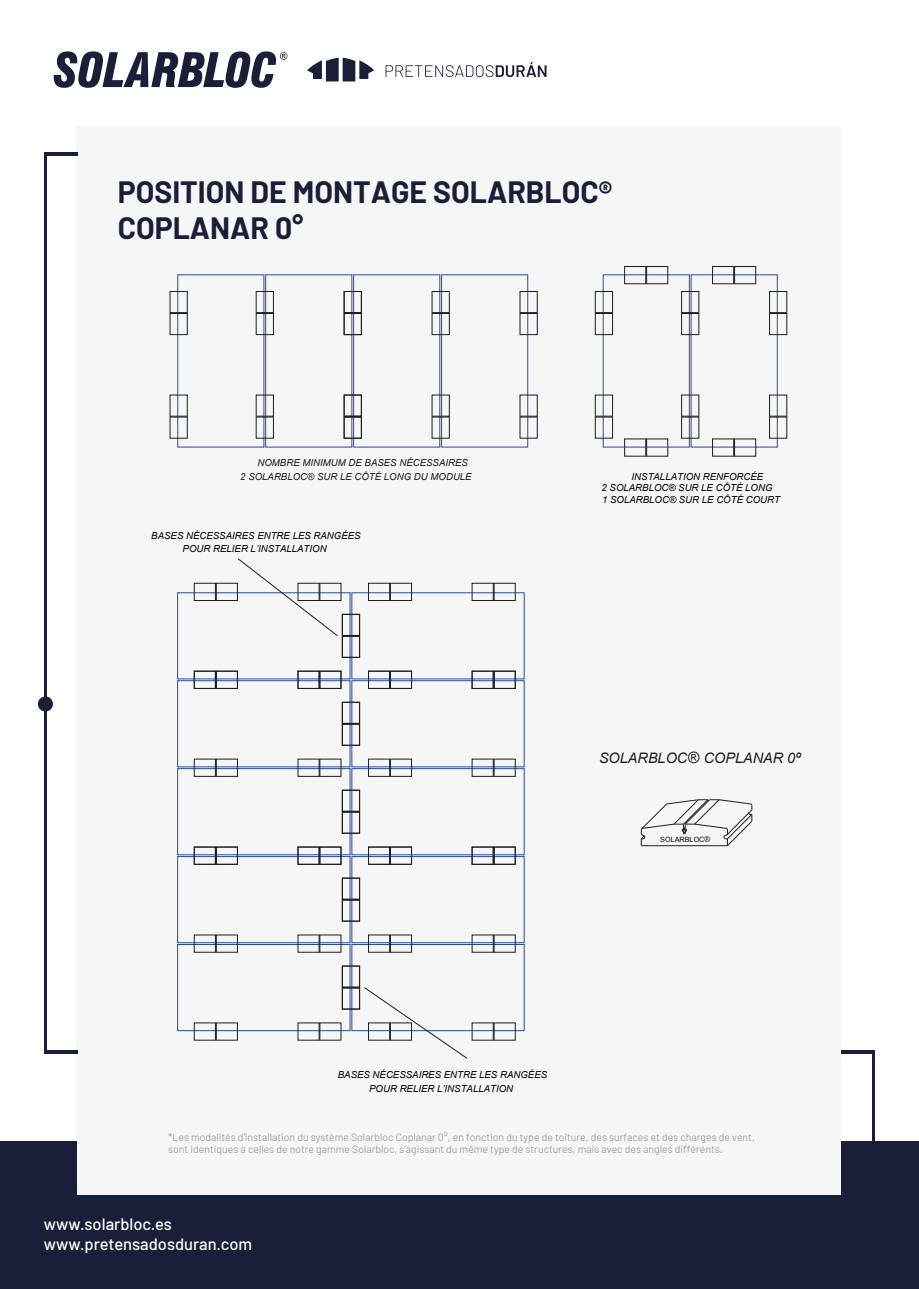
<style>
.page{position:relative;width:919px;height:1289px;background:#fff}
.page>*{position:absolute;margin:0;border:0;box-sizing:border-box;transform-origin:0 0}
.t1{font:700 30.15px/36.2px "Barlow";color:#1a1e39}
.t2{font:500 16.5px/19.8px "Barlow";color:#fff}
.t3{font:italic 14.4px "Arial";color:#1d1d1b}
.t4{font:300 10.5px/12.6px "Barlow";color:#878787}
.t5{font:italic 9.6px/13.5px "Arial";color:#010101;text-align:center}
.t6{font:italic 9.6px/13.5px "Arial";color:#1d1d1b}
.t7{font:7.2px "Arial";color:#010101}
.s1{font-size:15.6px}
.s2{font-size:7.8px;color:#1d1d1b}
</style>
<div class="page">
<div style="left:1px;top:1141px;width:917px;height:147px;background:#1a1e39"></div>
<div style="left:78px;top:126px;width:763px;height:1069px;background:#f6f6f6"></div>
<svg style="left:307px;top:58px;width:67px;height:23px"></svg>
<svg style="left:385px;top:62px;width:161px;height:15px"></svg>
<svg style="left:54px;top:51px;width:233px;height:37px"></svg>
<hr style="left:44px;top:152px;width:3px;height:900px;background:#1a1e39">
<hr style="left:44px;top:152px;width:34px;height:3px;background:#1a1e39">
<hr style="left:44px;top:1050px;width:34px;height:3px;background:#1a1e39">
<hr style="left:841px;top:1050px;width:33px;height:3px;background:#1a1e39">
<div style="left:38px;top:696px;width:15px;height:15px;background:#1a1e39;border-radius:50%"></div>
<hr style="left:872px;top:1050px;width:3px;height:116px;background:#1a1e39">
<svg style="left:645px;top:439px;width:2px;height:17px"></svg>
<div style="left:595px;top:291px;width:17px;height:44px;border:1px solid #1d1d1b"></div>
<svg style="left:595px;top:312px;width:17px;height:2px"></svg>
<div style="left:681px;top:291px;width:18px;height:44px;border:1px solid #1d1d1b"></div>
<svg style="left:681px;top:312px;width:17px;height:2px"></svg>
<div style="left:769px;top:291px;width:18px;height:44px;border:1px solid #1d1d1b"></div>
<svg style="left:769px;top:312px;width:17px;height:2px"></svg>
<div style="left:595px;top:395px;width:17px;height:43px;border:1px solid #1d1d1b"></div>
<svg style="left:595px;top:416px;width:17px;height:2px"></svg>
<div style="left:681px;top:395px;width:18px;height:43px;border:1px solid #1d1d1b"></div>
<svg style="left:681px;top:416px;width:17px;height:2px"></svg>
<div style="left:769px;top:395px;width:18px;height:43px;border:1px solid #1d1d1b"></div>
<svg style="left:769px;top:416px;width:17px;height:2px"></svg>
<svg style="left:733px;top:439px;width:2px;height:17px"></svg>
<div style="left:712px;top:266px;width:43px;height:18px;border:1px solid #1d1d1b"></div>
<svg style="left:733px;top:266px;width:2px;height:18px"></svg>
<div style="left:624px;top:266px;width:44px;height:18px;border:1px solid #1d1d1b"></div>
<svg style="left:645px;top:266px;width:2px;height:18px"></svg>
<div style="left:353px;top:274px;width:87px;height:173px;border:1px solid #2b4b9b"></div>
<div style="left:441px;top:274px;width:87px;height:173px;border:1px solid #2b4b9b"></div>
<div style="left:432px;top:291px;width:17px;height:44px;border:1px solid #1d1d1b"></div>
<svg style="left:432px;top:312px;width:17px;height:2px"></svg>
<div style="left:519px;top:291px;width:18px;height:44px;border:1px solid #1d1d1b"></div>
<svg style="left:520px;top:312px;width:17px;height:2px"></svg>
<svg style="left:432px;top:416px;width:17px;height:2px"></svg>
<svg style="left:520px;top:416px;width:17px;height:2px"></svg>
<div style="left:177px;top:274px;width:87px;height:173px;border:1px solid #2b4b9b"></div>
<div style="left:265px;top:274px;width:87px;height:173px;border:1px solid #2b4b9b"></div>
<div style="left:170px;top:291px;width:17px;height:44px;border:1px solid #1d1d1b"></div>
<svg style="left:170px;top:312px;width:17px;height:2px"></svg>
<div style="left:256px;top:291px;width:17px;height:44px;border:1px solid #1d1d1b"></div>
<svg style="left:256px;top:312px;width:17px;height:2px"></svg>
<div style="left:344px;top:291px;width:17px;height:44px;border:1px solid #1d1d1b"></div>
<svg style="left:344px;top:312px;width:17px;height:2px"></svg>
<svg style="left:170px;top:416px;width:17px;height:2px"></svg>
<svg style="left:256px;top:416px;width:17px;height:2px"></svg>
<div style="left:344px;top:395px;width:17px;height:43px;border:1px solid #1d1d1b"></div>
<svg style="left:344px;top:416px;width:17px;height:2px"></svg>
<div style="left:177px;top:944px;width:173px;height:86px;border:1px solid #2b4b9b"></div>
<div style="left:177px;top:856px;width:173px;height:86px;border:1px solid #2b4b9b"></div>
<svg style="left:215px;top:1022px;width:2px;height:18px"></svg>
<svg style="left:215px;top:935px;width:2px;height:17px"></svg>
<svg style="left:319px;top:1022px;width:1px;height:18px"></svg>
<svg style="left:319px;top:935px;width:1px;height:17px"></svg>
<div style="left:177px;top:768px;width:173px;height:87px;border:1px solid #2b4b9b"></div>
<div style="left:177px;top:680px;width:173px;height:87px;border:1px solid #2b4b9b"></div>
<div style="left:194px;top:846px;width:43px;height:18px;border:1px solid #1d1d1b"></div>
<svg style="left:215px;top:847px;width:2px;height:17px"></svg>
<svg style="left:215px;top:759px;width:2px;height:17px"></svg>
<div style="left:298px;top:846px;width:43px;height:18px;border:1px solid #1d1d1b"></div>
<svg style="left:319px;top:847px;width:1px;height:17px"></svg>
<svg style="left:319px;top:759px;width:1px;height:17px"></svg>
<div style="left:177px;top:592px;width:173px;height:87px;border:1px solid #2b4b9b"></div>
<div style="left:194px;top:671px;width:43px;height:17px;border:1px solid #1d1d1b"></div>
<svg style="left:215px;top:671px;width:2px;height:17px"></svg>
<div style="left:194px;top:583px;width:43px;height:17px;border:1px solid #1d1d1b"></div>
<svg style="left:215px;top:583px;width:2px;height:17px"></svg>
<div style="left:298px;top:671px;width:43px;height:17px;border:1px solid #1d1d1b"></div>
<svg style="left:319px;top:671px;width:1px;height:17px"></svg>
<div style="left:351px;top:944px;width:173px;height:86px;border:1px solid #2b4b9b"></div>
<div style="left:351px;top:856px;width:173px;height:86px;border:1px solid #2b4b9b"></div>
<svg style="left:389px;top:935px;width:2px;height:17px"></svg>
<svg style="left:493px;top:1022px;width:2px;height:18px"></svg>
<svg style="left:493px;top:935px;width:2px;height:17px"></svg>
<div style="left:342px;top:878px;width:18px;height:43px;border:1px solid #1d1d1b"></div>
<svg style="left:342px;top:899px;width:17px;height:1px"></svg>
<div style="left:342px;top:965px;width:18px;height:44px;border:1px solid #1d1d1b"></div>
<div style="left:351px;top:768px;width:173px;height:87px;border:1px solid #2b4b9b"></div>
<div style="left:351px;top:680px;width:173px;height:87px;border:1px solid #2b4b9b"></div>
<div style="left:368px;top:846px;width:43px;height:18px;border:1px solid #1d1d1b"></div>
<svg style="left:389px;top:847px;width:2px;height:17px"></svg>
<svg style="left:389px;top:759px;width:2px;height:17px"></svg>
<div style="left:472px;top:846px;width:43px;height:18px;border:1px solid #1d1d1b"></div>
<svg style="left:493px;top:847px;width:2px;height:17px"></svg>
<svg style="left:493px;top:759px;width:2px;height:17px"></svg>
<div style="left:342px;top:702px;width:18px;height:43px;border:1px solid #1d1d1b"></div>
<svg style="left:342px;top:723px;width:17px;height:2px"></svg>
<div style="left:342px;top:790px;width:18px;height:43px;border:1px solid #1d1d1b"></div>
<svg style="left:342px;top:811px;width:17px;height:1px"></svg>
<div style="left:351px;top:592px;width:173px;height:87px;border:1px solid #2b4b9b"></div>
<div style="left:368px;top:671px;width:43px;height:17px;border:1px solid #1d1d1b"></div>
<svg style="left:389px;top:671px;width:2px;height:17px"></svg>
<div style="left:368px;top:583px;width:43px;height:17px;border:1px solid #1d1d1b"></div>
<svg style="left:389px;top:583px;width:2px;height:17px"></svg>
<div style="left:472px;top:671px;width:43px;height:17px;border:1px solid #1d1d1b"></div>
<svg style="left:493px;top:671px;width:2px;height:17px"></svg>
<div style="left:472px;top:583px;width:43px;height:17px;border:1px solid #1d1d1b"></div>
<svg style="left:493px;top:583px;width:2px;height:17px"></svg>
<div style="left:342px;top:614px;width:18px;height:43px;border:1px solid #1d1d1b"></div>
<svg style="left:640px;top:799px;width:112px;height:47px"></svg>
<svg style="left:237px;top:558px;width:122px;height:79px"></svg>
<svg style="left:342px;top:986px;width:125px;height:72px"></svg>
<h1 class="t1" style="left:118px;top:172px;width:496px">POSITION DE MONTAGE SOLARBLOC®<br>COPLANAR 0°</h1>
<p class="t6" style="left:240px;top:456px;width:233px;text-indent:17px">NOMBRE MINIMUM DE BASES NÉCESSAIRES<br>2 SOLARBLOC® SUR LE CÔTÉ LONG DU MODULE</p>
<p class="t5" style="left:151px;top:529px;width:211px">BASES NÉCESSAIRES ENTRE LES RANGÉES<br>POUR RELIER L’INSTALLATION</p>
<p class="t5" style="left:601px;top:470px;width:172px;line-height:11.6px;text-align:left;text-indent:30px">INSTALLATION RENFORCÉE<br>2 SOLARBLOC® SUR LE CÔTÉ LONG</p>
<p class="t5" style="left:602px;top:493px;width:179px">1 SOLARBLOC® SUR LE CÔTÉ COURT</p>
<h3 class="t3" style="left:599px;top:748px;width:203px">SOLARBLOC<span class="s1">®</span> COPLANAR 0º</h3>
<p class="t7" style="left:660px;top:834px;width:51px">SOLARBLOC<span class="s2">®</span></p>
<p class="t5" style="left:338px;top:1068px;width:211px">BASES NÉCESSAIRES ENTRE LES RANGÉES<br>POUR RELIER L’INSTALLATION</p>
<p class="t4" style="left:168px;top:1129px;width:588px">*Les modalités d’installation du système Solarbloc Coplanar 0°, en fonction du type de toiture, des surfaces et des charges de vent, sont identiques à celles de notre gamme Solarbloc, s’agissant du même type de structures, mais avec des angles différents.</p>
<h2 class="t2" style="left:44px;top:1212px;width:210px">www.solarbloc.es www.pretensadosduran.com</h2>
</div>
